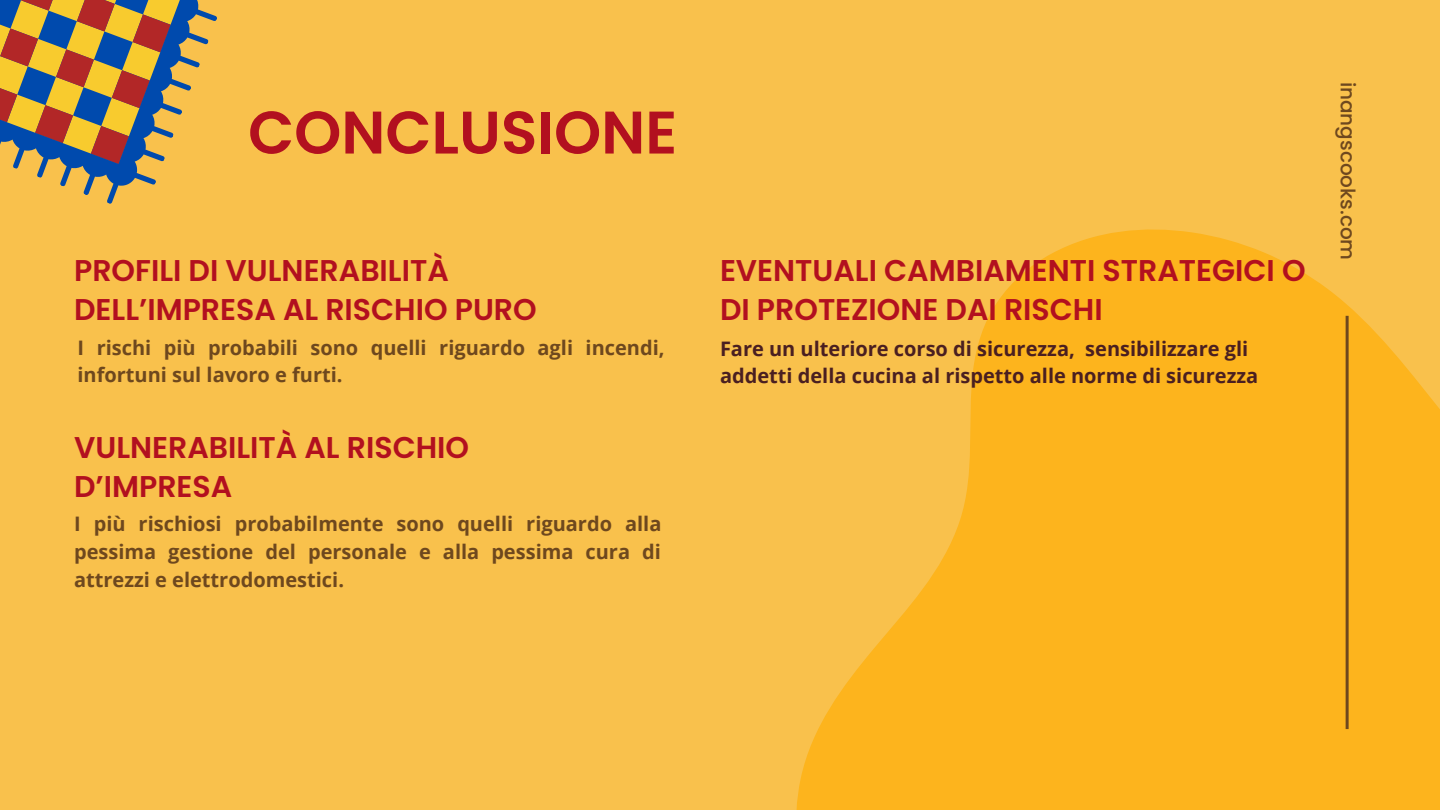
<style>
.page{position:relative;width:1440px;height:810px;background:#f9c14c}
.page>*{position:absolute;margin:0;border:0;box-sizing:border-box;transform-origin:0 0}
.t1{font:600 60px "Poppins";color:#b2101f}
.t2{font:600 30px/39px "Poppins";color:#b2101f}
.t3{font:700 20px/27.8px "Open Sans";color:#6e481e}
.t4{font:700 20px/27.8px "Open Sans";color:#4a1f21}
.t5{font:500 20px "Poppins";color:#6e481e}
</style>
<div class="page">
<svg style="left:796px;top:229px;width:644px;height:581px;fill:#fdb41d"></svg>
<hr style="left:1346px;top:316px;width:3px;height:413px;background:#6e481e">
<svg style="left:13px;top:164px;width:143px;height:40px"></svg>
<svg style="left:0;top:0;width:217px;height:164px"></svg>
<h1 class="t1" style="left:248px;top:91px;width:431px">CONCLUSIONE</h1>
<h2 class="t2" style="left:74px;top:251px;width:464px">PROFILI DI VULNERABILITÀ<br>DELL’IMPRESA AL RISCHIO PURO</h2>
<p class="t3" style="left:78px;top:333px;width:589px">I rischi più probabili sono quelli riguardo agli incendi, infortuni sul lavoro e furti.</p>
<h2 class="t2" style="left:74px;top:428px;width:397px">VULNERABILITÀ AL RISCHIO<br>D’IMPRESA</h2>
<p class="t3" style="left:74px;top:510px;width:589px;text-align:justify">I più rischiosi probabilmente sono quelli riguardo alla pessima gestione del personale e alla pessima cura di attrezzi e elettrodomestici.</p>
<h2 class="t2" style="left:720px;top:251px;width:587px">EVENTUALI CAMBIAMENTI STRATEGICI O<br>DI PROTEZIONE DAI RISCHI</h2>
<p class="t4" style="left:720px;top:334px;width:540px">Fare un ulteriore corso di sicurezza, sensibilizzare gli addetti della cucina al rispetto alle norme di sicurezza</p>
<p class="t5" style="left:1362px;top:82px;width:180px;rotate:90deg">inangscooks.com</p>
</div>
